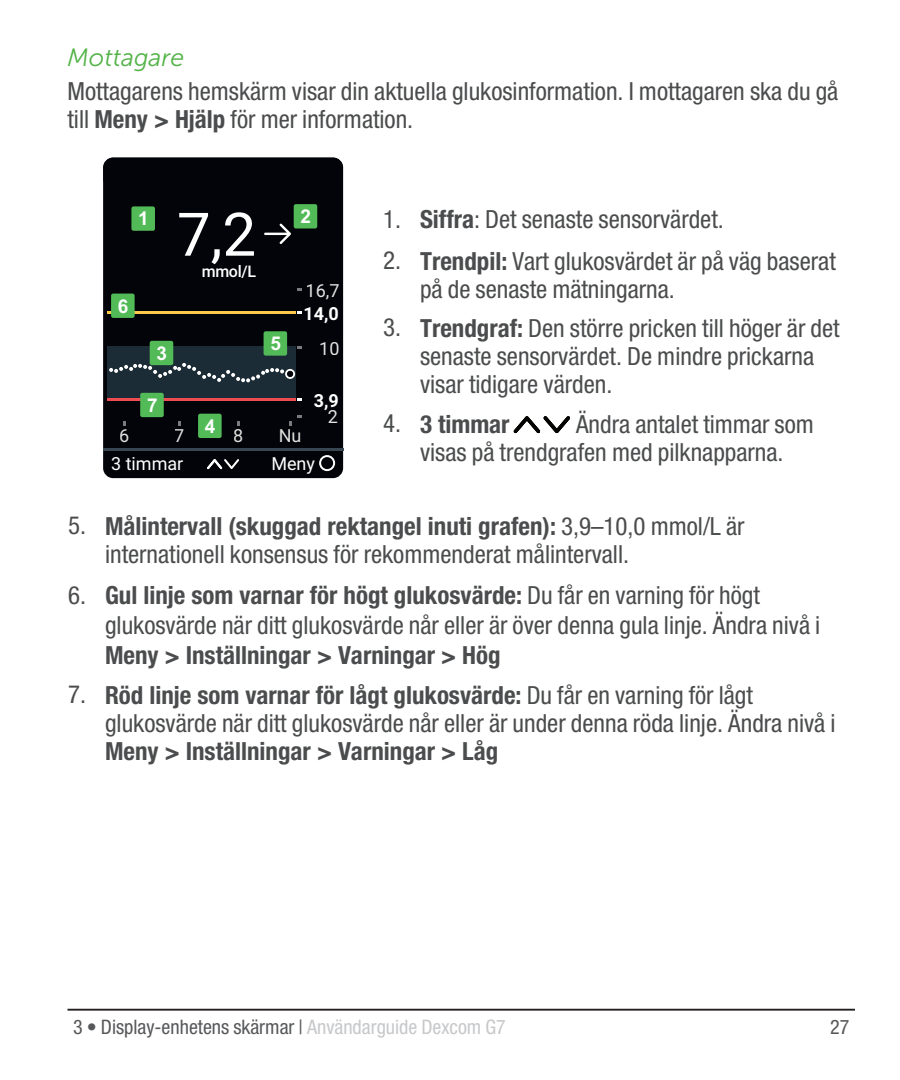
<style>
.page{position:relative;width:900px;height:1080px;background:#fff}
.page>*{position:absolute;margin:0;border:0;box-sizing:border-box;transform-origin:0 0}
.t1{font:60px "Roboto";color:#fff}
.t2{font:condensed 25px/28px "Helvetica Neue LT Pro";color:#4b4c4d}
.t3{font:700 condensed 25px "Helvetica Neue LT Pro";color:#4b4c4d}
.t4{font:italic 25px "Museo Sans 300";color:#53b247}
.t5{font:condensed 20px "Helvetica Neue LT Pro";color:#57585a}
.t6{font:700 19px "Arial";color:#fff}
.t7{font:18px "Roboto";color:#fff}
.t8{font:18px "Roboto";color:#e0e3e1}
.t9{font:700 18px "Roboto";color:#fff}
.t10{font:18px "Roboto";color:#e0e2df}
.t11{font:500 16px "Roboto";color:#fff}
.s1{font-weight:700}
.s2{font-weight:400}
.s3{color:#c7c8ca}
</style>
<div class="page">
<hr style="left:68px;top:1009px;width:787px;height:2px;background:#231f20">
<div style="left:103px;top:157px;width:240px;height:321px;background:#02040a;border-radius:10px"></div>
<div style="left:107px;top:347px;width:188px;height:54px;background:#1c2c36"></div>
<hr style="left:107px;top:398px;width:188px;height:2px;background:#ef4c52">
<hr style="left:107px;top:312px;width:188px;height:2px;background:#fec94a">
<hr style="left:103px;top:448px;width:240px;height:2px;background:#384652">
<svg style="left:319px;top:455px;width:16px;height:16px"></svg>
<svg style="left:207px;top:459px;width:32px;height:10px"></svg>
<div style="left:103px;top:157px;width:240px;height:25px;background:#02040a"></div>
<svg style="left:109px;top:363px;width:186px;height:19px"></svg>
<svg style="left:264px;top:224px;width:27px;height:20px"></svg>
<div style="left:131px;top:206px;width:24px;height:25px;background:#52ba57;border-radius:2px"></div>
<div style="left:294px;top:204px;width:23px;height:25px;background:#52ba57;border-radius:2px"></div>
<div style="left:150px;top:341px;width:23px;height:24px;background:#52ba57;border-radius:2px"></div>
<div style="left:198px;top:414px;width:24px;height:24px;background:#52ba57;border-radius:2px"></div>
<div style="left:264px;top:331px;width:23px;height:25px;background:#52ba57;border-radius:2px"></div>
<div style="left:111px;top:294px;width:24px;height:24px;background:#52ba57;border-radius:2px"></div>
<div style="left:140px;top:393px;width:24px;height:24px;background:#52ba57;border-radius:2px"></div>
<svg style="left:514px;top:416px;width:56px;height:17px"></svg>
<p class="t4" style="left:68px;top:47px;width:118px">Mottagare</p>
<p class="t2" style="left:68px;top:81px;width:772px">Mottagarens hemskärm visar din aktuella glukosinformation. I mottagaren ska du gå till <span class="s1">Meny &gt; Hjälp</span> för mer information.</p>
<p class="t6" style="left:118px;top:295px;width:12px">6</p>
<p class="t6" style="left:138px;top:208px;width:12px">1</p>
<p class="t6" style="left:301px;top:206px;width:12px">2</p>
<h1 class="t1" style="left:177px;top:212px;width:81px">7,2</h1>
<p class="t11" style="left:202px;top:262px;width:56px">mmol/L</p>
<p class="t8" style="left:306px;top:284px;width:35px">16,7</p>
<p class="t6" style="left:157px;top:342px;width:12px">3</p>
<p class="t6" style="left:270px;top:333px;width:12px">5</p>
<p class="t9" style="left:303px;top:307px;width:37px">14,0</p>
<p class="t8" style="left:319px;top:342px;width:22px">10</p>
<p class="t6" style="left:147px;top:394px;width:12px">7</p>
<p class="t6" style="left:205px;top:415px;width:12px">4</p>
<p class="t10" style="left:119px;top:429px;width:12px">6</p>
<p class="t10" style="left:174px;top:429px;width:12px">7</p>
<p class="t10" style="left:233px;top:429px;width:12px">8</p>
<p class="t10" style="left:279px;top:429px;width:24px">Nu</p>
<p class="t9" style="left:314px;top:394px;width:27px">3,9</p>
<p class="t8" style="left:328px;top:410px;width:12px">2</p>
<p class="t7" style="left:111px;top:457px;width:74px">3 timmar</p>
<p class="t7" style="left:271px;top:457px;width:45px">Meny</p>
<p class="t2" style="left:383px;top:209px;width:342px">1. <span class="s1">Siffra</span>: Det senaste sensorvärdet.</p>
<p class="t2" style="left:420px;top:250px;width:417px;text-indent:-37px">2. <span class="s1">Trendpil:</span> Vart glukosvärdet är på väg baserat på de senaste mätningarna.</p>
<p class="t2" style="left:420px;top:318px;width:421px;text-indent:-37px">3. <span class="s1">Trendgraf:</span> Den större pricken till höger är det senaste sensorvärdet. De mindre prickarna visar tidigare värden.</p>
<p class="t3" style="left:383px;top:415px;width:128px"><span class="s2">4.</span> 3 timmar</p>
<p class="t2" style="left:420px;top:413px;width:395px;text-indent:156px">Ändra antalet timmar som visas på trendgrafen med pilknapparna.</p>
<p class="t2" style="left:105px;top:516px;width:641px;text-indent:-37px">5. <span class="s1">Målintervall (skuggad rektangel inuti grafen):</span> 3,9–10,0 mmol/L är internationell konsensus för rekommenderat målintervall.</p>
<p class="t2" style="left:105px;top:583px;width:717px;line-height:30px;text-indent:-37px">6. <span class="s1">Gul linje som varnar för högt glukosvärde:</span> Du får en varning för högt glukosvärde när ditt glukosvärde når eller är över denna gula linje. Ändra nivå i</p>
<p class="t3" style="left:105px;top:646px;width:397px">Meny &gt; Inställningar &gt; Varningar &gt; Hög</p>
<p class="t2" style="left:105px;top:684px;width:732px;text-indent:-37px">7. <span class="s1">Röd linje som varnar för lågt glukosvärde:</span> Du får en varning för lågt glukosvärde när ditt glukosvärde når eller är under denna röda linje. Ändra nivå i</p>
<p class="t3" style="left:105px;top:742px;width:395px">Meny &gt; Inställningar &gt; Varningar &gt; Låg</p>
<p class="t5" style="left:73px;top:1020px;width:434px">3 • Display-enhetens skärmar | <span class="s3">Användarguide Dexcom G7</span></p>
<p class="t5" style="left:830px;top:1020px;width:21px">27</p>
</div>
